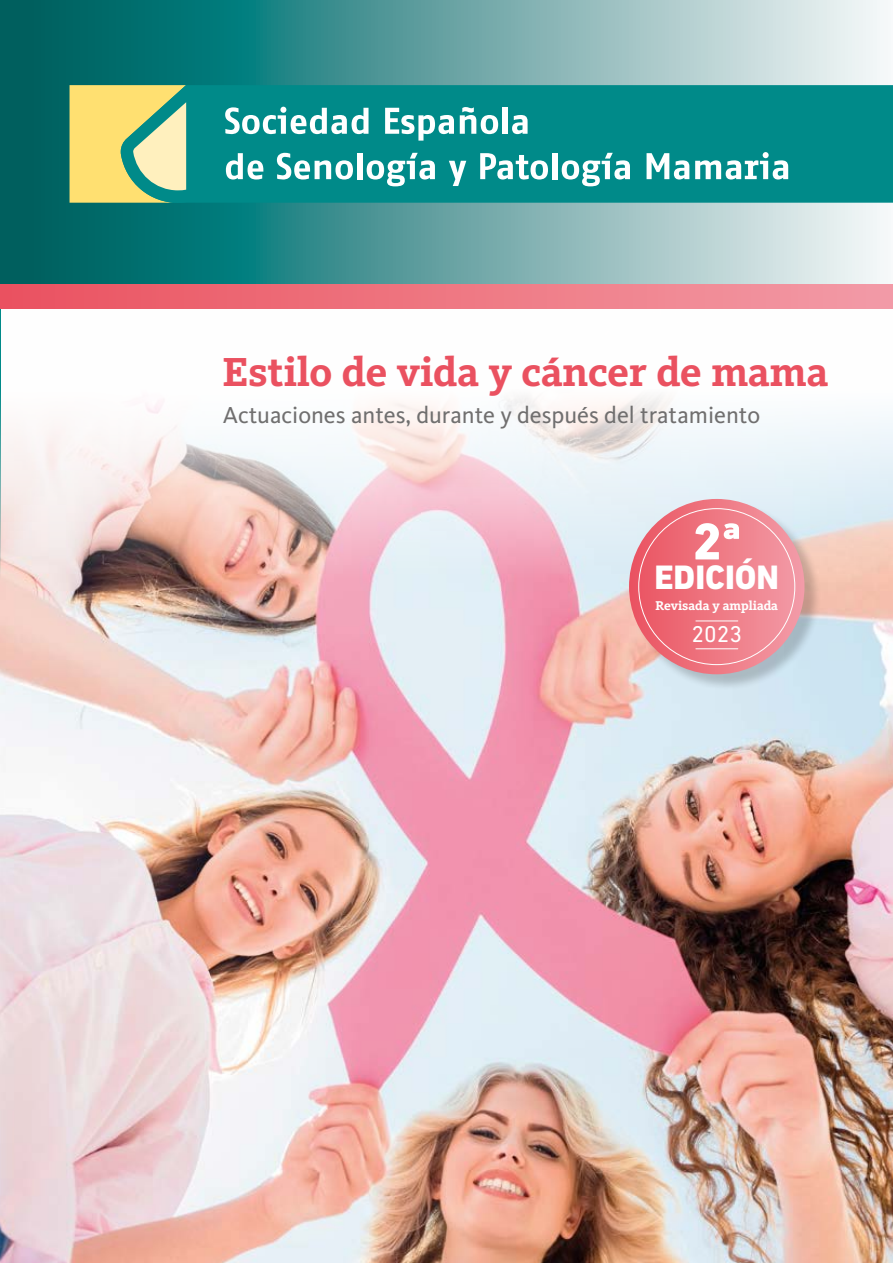
<style>
.page{position:relative;width:893px;height:1263px;background:#fff}
.page>*{position:absolute;margin:0;border:0;box-sizing:border-box;transform-origin:0 0}
.t1{font:800 52.5px "DIN Next W1 G";color:#fff}
.t2{font:700 42px "Kievit Slab";color:#ea5160}
.t3{font:800 34.5px "DIN Next W1 G";color:#fff}
.t4{font:24px "Kievit Pro";color:#706f6f}
.t5{font:23.25px "DIN Next W1 G";color:#fff}
.t6{font:700 13.2px "Kievit Slab";color:#fff}
</style>
<div class="page">
<hr style="left:0;top:0;width:1px;height:1263px;background:#008a89">
<svg style="left:1px;top:0;width:891px;height:285px;background:#60a1a1"></svg>
<div style="left:186px;top:85px;width:706px;height:118px;background:#008a89"></div>
<svg style="left:69px;top:85px;width:117px;height:118px;background:#d4d484"></svg>
<svg style="left:226px;top:153px;width:37px;height:27px"></svg>
<svg style="left:277px;top:153px;width:76px;height:27px"></svg>
<div style="left:357px;top:153px;width:5px;height:26px;background:#fff"></div>
<svg style="left:366px;top:153px;width:69px;height:33px"></svg>
<svg style="left:448px;top:161px;width:18px;height:25px"></svg>
<svg style="left:480px;top:153px;width:68px;height:27px"></svg>
<div style="left:552px;top:153px;width:5px;height:26px;background:#fff"></div>
<svg style="left:561px;top:153px;width:69px;height:33px"></svg>
<svg style="left:646px;top:153px;width:43px;height:27px"></svg>
<svg style="left:695px;top:152px;width:93px;height:28px"></svg>
<svg style="left:225px;top:107px;width:143px;height:27px"></svg>
<svg style="left:385px;top:107px;width:113px;height:34px"></svg>
<div style="left:502px;top:108px;width:5px;height:26px;background:#fff"></div>
<svg style="left:512px;top:115px;width:15px;height:19px"></svg>
<img style="left:0;top:395px;width:892px;height:868px">
<div style="left:1px;top:285px;width:891px;height:24px;background:linear-gradient(to right,#ea525f,#f39ca6)"></div>
<div style="left:630px;top:500px;width:191px;height:191px;background:#000;opacity:.2"></div>
<svg style="left:629px;top:499px;width:175px;height:175px;background:#ee7b86"></svg>
<hr style="left:695px;top:648px;width:42px;height:1px;background:#fff">
<hr style="left:695px;top:621px;width:42px;height:1px;background:#fff">
<h2 class="t2" style="left:223px;top:346px;width:607px">Estilo de vida y cáncer de mama</h2>
<p class="t4" style="left:223px;top:400px;width:538px">Actuaciones antes, durante y después del tratamiento</p>
<h1 class="t1" style="left:692px;top:511px;width:50px">2ª</h1>
<h3 class="t3" style="left:654px;top:557px;width:126px">EDICIÓN</h3>
<p class="t6" style="left:655px;top:598px;width:124px">Revisada y ampliada</p>
<p class="t5" style="left:691px;top:621px;width:52px">2023</p>
</div>
